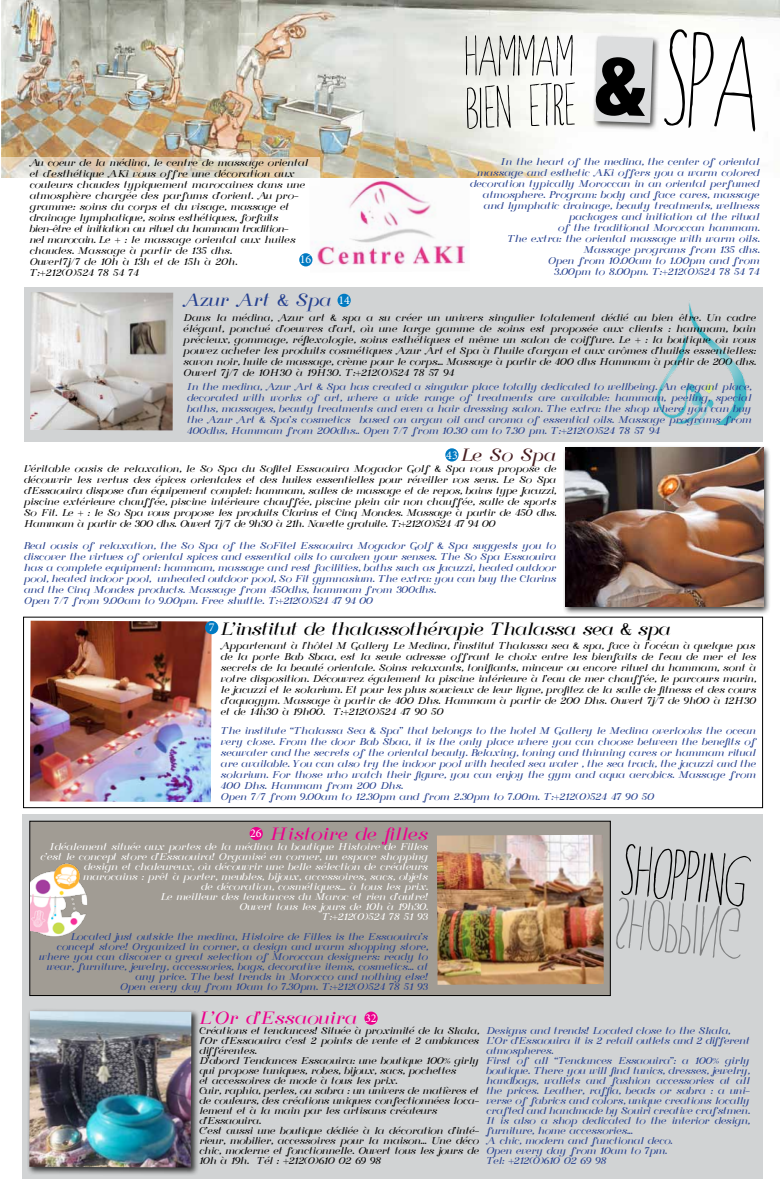
<style>
.page{position:relative;width:780px;height:1191px;background:#fff}
.page>*{position:absolute;margin:0;border:0;box-sizing:border-box;transform-origin:0 0}
.t1{font:85px "Windsor Hand";color:#000}
.t2{font:70px "Windsor Hand";color:#000}
.t3{font:68px "Windsor Hand";color:#000}
.t4{font:18px "Florence";letter-spacing:-.03em;color:#000}
.t5{font:18px "Florence";color:#ec008c}
.t6{font:18px "Florence";color:#25408f}
.t7{font:18px "Florence";color:#471e21}
.t8{font:12px "Minion Pro";color:#fff}
.t9{font:10px/11px "Florence";letter-spacing:-.01em;color:#25408f}
.t10{font:10px/11px "Florence";letter-spacing:-.02em;color:#000;text-align:justify}
.t11{font:10px/11px "Florence";color:#000}
.t12{font:10px/10px "Florence";letter-spacing:-.01em;color:#fff;text-align:right}
</style>
<div class="page">
<img style="left:309px;top:177px;width:161px;height:89px">
<img style="left:1px;top:0;width:779px;height:177px">
<svg style="left:1px;top:157px;width:319px;height:29px"></svg>
<div style="left:22px;top:814px;width:740px;height:364px;background:#d1d3d4"></div>
<div style="left:30px;top:821px;width:580px;height:174px;background:#a19c94"></div>
<div style="left:29px;top:820px;width:581px;height:176px;border:1px solid #000"></div>
<div style="left:592px;top:34px;width:69px;height:97px;background:#000;opacity:.75"></div>
<img style="left:437px;top:835px;width:166px;height:149px">
<div style="left:562px;top:445px;width:209px;height:170px;background:#000;opacity:.75"></div>
<img style="left:565px;top:447px;width:198px;height:160px">
<div style="left:23px;top:616px;width:740px;height:192px;border:1px solid #000"></div>
<img style="left:30px;top:620px;width:182px;height:182px">
<div style="left:24px;top:287px;width:739px;height:155px;background:#d1d3d4"></div>
<img style="left:656px;top:302px;width:91px;height:122px">
<img style="left:30px;top:292px;width:143px;height:138px">
<img style="left:31px;top:863px;width:57px;height:74px">
<div style="left:337px;top:294px;width:14px;height:13px;background:#007ac2;border-radius:50%"></div>
<div style="left:299px;top:253px;width:13px;height:13px;background:#007ac2;border-radius:50%"></div>
<div style="left:205px;top:621px;width:13px;height:13px;background:#007ac2;border-radius:50%"></div>
<div style="left:445px;top:448px;width:13px;height:13px;background:#007ac2;border-radius:50%"></div>
<div style="left:249px;top:827px;width:14px;height:13px;background:#ec008c;border-radius:50%"></div>
<div style="left:27px;top:1008px;width:172px;height:167px;background:#000;opacity:.75"></div>
<img style="left:29px;top:1011px;width:162px;height:156px">
<div style="left:364px;top:1011px;width:13px;height:13px;background:#ec008c;border-radius:50%"></div>
<svg style="left:594px;top:37px;width:59px;height:86px;background:#d8d9da"></svg>
<svg style="left:664px;top:29px;width:96px;height:102px"></svg>
<h3 class="t3" style="left:464px;top:13px;width:111px">HAMMAM</h3>
<h2 class="t2" style="left:464px;top:63px;width:111px;rotate:-2deg">BIEN ETRE</h2>
<p class="t11" style="left:30px;top:158px;width:280px">Au coeur de la médina, le centre de massage oriental et d’esthétique AKi vous offre une décoration aux couleurs chaudes typiquement marocaines dans une atmosphère chargée des parfums d’orient. Au pro&shy;gramme: soins du corps et du visage, massage et drainage lymphatique, soins esthétiques, forfaits bien-être et initiation au rituel du hammam tradition-<br>nel marocain. Le + : le massage oriental aux huiles chaudes. Massage à partir de 135 dhs.<br>Ouvert7j/7 de 10h à 13h et de 15h à 20h.<br>T:+212(0)524 78 54 74</p>
<p class="t9" style="left:470px;top:156px;width:291px;text-align:right">In the heart of the medina, the center of oriental massage and esthetic AKi offers you a warm colored decoration typically Moroccan in an oriental perfumed atmosphere. Program: body and face cares, massage and lymphatic drainage, beauty treatments, wellness packages and initiation at the ritual<br>of the traditional Moroccan hammam.<br>The extra: the oriental massage with warm oils.<br>Massage programs from 135 dhs.<br>Open from 10.00am to 1.00pm and from<br>3.00pm to 8.00pm. T:+212(0)524 78 54 74</p>
<p class="t8" style="left:300px;top:251px;width:13px">16</p>
<h3 class="t6" style="left:184px;top:289px;width:150px">Azur Art &amp; Spa</h3>
<p class="t10" style="left:184px;top:312px;width:574px">Dans la médina, Azur art &amp; spa a su créer un univers singulier totalement dédié au bien être. Un cadre élégant, ponctué d’oeuvres d’art, où une large gamme de soins est proposée aux clients : hammam, bain précieux, gommage, réflexologie, soins esthétiques et même un salon de coiffure. Le + : la boutique où vous pouvez acheter les produits cosmétiques Azur Art et Spa à l’huile d’argan et aux arômes d’huiles essentielles: savon noir, huile de massage, crème pour le corps... Massage à partir de 400 dhs Hammam à partir de 200 dhs.<br>Ouvert 7j/7 de 10H30 à 19H30. T:+212(0)524 78 57 94</p>
<p class="t9" style="left:187px;top:382px;width:566px;text-align:justify">In the medina, Azur Art &amp; Spa has created a singular place totally dedicated to wellbeing. An elegant place, decorated with works of art, where a wide range of treatments are available: hammam, peeling, special baths, massages, beauty treatments and even a hair dressing salon. The extra: the shop where you can buy the Azur Art &amp; Spa’s cosmetics based on argan oil and aroma of essential oils. Massage programs from 400dhs, Hammam from 200dhs.. Open 7/7 from 10.30 am to 7.30 pm. T:+212(0)524 78 57 94</p>
<p class="t8" style="left:338px;top:292px;width:13px">14</p>
<h3 class="t7" style="left:461px;top:445px;width:97px">Le So Spa</h3>
<p class="t10" style="left:24px;top:464px;width:534px">Véritable oasis de relaxation, le So Spa du Sofitel Essaouira Mogador Golf &amp; Spa vous propose de découvrir les vertus des épices orientales et des huiles essentielles pour réveiller vos sens. Le So Spa d’Essaouira dispose d’un équipement complet: hammam, salles de massage et de repos, bains type Jacuzzi, piscine extérieure chauffée, piscine intérieure chauffée, piscine plein air non chauffée, salle de sports So Fit. Le + : le So Spa vous propose les produits Clarins et Cinq Mondes. Massage à partir de 450 dhs.<br>Hammam à partir de 300 dhs. Ouvert 7j/7 de 9h30 à 21h. Navette gratuite. T:+212(0)524 47 94 00</p>
<p class="t9" style="left:24px;top:541px;width:534px">Real oasis of relaxation, the So Spa of the SoFitel Essaouira Mogador Golf &amp; Spa suggests you to discover the virtues of oriental spices and essential oils to awaken your senses. The So Spa Essaouira has a complete equipment: hammam, massage and rest facilities, baths such as Jacuzzi, heated outdoor pool, heated indoor pool, unheated outdoor pool, So Fit gymnasium. The extra: you can buy the Clarins and the Cinq Mondes products. Massage from 450dhs, hammam from 300dhs.<br>Open 7/7 from 9.00am to 9.00pm. Free shuttle. T:+212(0)524 47 94 00</p>
<h3 class="t4" style="left:221px;top:618px;width:451px">L’institut de thalassothérapie Thalassa sea &amp; spa</h3>
<p class="t10" style="left:221px;top:640px;width:537px">Appartenant à l’hôtel M Gallery Le Medina, l’institut Thalassa sea &amp; spa, face à l’océan à quelque pas de la porte Bab Sbaa, est la seule adresse offrant le choix entre les bienfaits de l’eau de mer et les secrets de la beauté orientale. Soins relaxants, tonifiants, minceur ou encore rituel du hammam, sont à votre disposition. Découvrez également la piscine intérieure à l’eau de mer chauffée, le parcours marin, le jacuzzi et le solarium. Et pour les plus soucieux de leur ligne, profitez de la salle de fitness et des cours d’aquagym. Massage à partir de 400 Dhs. Hammam à partir de 200 Dhs. Ouvert 7j/7 de 9h00 à 12H30 et de 14h30 à 19h00. T:+212(0)524 47 90 50</p>
<p class="t9" style="left:221px;top:725px;width:536px">The institute “Thalassa Sea &amp; Spa” that belongs to the hotel M Gallery le Medina overlooks the ocean very close. From the door Bab Sbaa, it is the only place where you can choose between the benefits of seawater and the secrets of the oriental beauty. Relaxing, toning and thinning cares or hammam ritual are available. You can also try the indoor pool with heated sea water , the sea track, the jacuzzi and the solarium. For those who watch their figure, you can enjoy the gym and aqua aerobics. Massage from 400 Dhs. Hammam from 200 Dhs.<br>Open 7/7 from 9.00am to 12.30pm and from 2.30pm to 7.00m. T:+212(0)524 47 90 50</p>
<p class="t8" style="left:446px;top:447px;width:13px">43</p>
<p class="t8" style="left:209px;top:619px;width:7px">7</p>
<h3 class="t5" style="left:270px;top:823px;width:159px">Histoire de filles</h3>
<p class="t12" style="left:40px;top:842px;width:389px">Idéalement située aux portes de la médina la boutique Histoire de Filles c’est le concept store d’Essaouira! Organisé en corner, un espace shopping design et chaleureux, où découvrir une belle sélection de créateurs marocains : prêt à porter, meubles, bijoux, accessoires, sacs, objets<br>de décoration, cosmétiques... à tous les prix.<br>Le meilleur des tendances du Maroc et rien d’autre!<br>Ouvert tous les jours de 10h à 19h30.<br>T:+212(0)524 78 51 93</p>
<p class="t9" style="left:39px;top:932px;width:390px;line-height:10px;text-align:right">Located just outside the medina, Histoire de Filles is the Essaouira’s concept store! Organized in corner, a design and warm shopping store, where you can discover a great selection of Moroccan designers: ready to wear, furniture, jewelry, accessories, bags, decorative items, cosmetics... at any price. The best trends in Morocco and nothing else!<br>Open every day from 10am to 7.30pm. T:+212(0)524 78 51 93</p>
<p class="t8" style="left:250px;top:825px;width:13px">26</p>
<h1 class="t1" style="left:628px;top:815px;width:128px;rotate:6deg">SHOPPING</h1>
<h3 class="t5" style="left:199px;top:1007px;width:159px">L’Or d’Essaouira</h3>
<p class="t10" style="left:199px;top:1025px;width:281px;line-height:10px;text-align:left">Créations et tendances! Située à proximité de la Skala, l’Or d’Essaouira c’est 2 points de vente et 2 ambiances différentes.<br>D’abord Tendances Essaouira: une boutique 100% girly qui propose tuniques, robes, bijoux, sacs, pochettes<br>et accessoires de mode à tous les prix.<br>Cuir, raphia, perles, ou sabra : un univers de matières et de couleurs, des créations uniques confectionnées loca&shy;lement et à la main par les artisans créateurs d’Essaouira.<br>C’est aussi une boutique dédiée à la décoration d’inté&shy;rieur, mobilier, accessoires pour la maison… Une déco chic, moderne et fonctionnelle. Ouvert tous les jours de 10h à 19h. Tél : +212(0)610 02 69 98</p>
<p class="t9" style="left:486px;top:1026px;width:265px;line-height:10px">Designs and trends! Located close to the Skala, L’Or d’Essaouira it is 2 retail outlets and 2 different atmospheres.<br>First of all “Tendances Essaouira”: a 100% girly boutique. There you will find tunics, dresses, jewelry, handbags, wallets and fashion accessories at all the prices. Leather, raffia, beads or sabra : a uni&shy;verse of fabrics and colors, unique creations locally crafted and handmade by Souiri creative crafstmen.<br>It is also a shop dedicated to the interior design, furniture, home accessories...<br>A chic, modern and functional deco.<br>Open every day from 10am to 7pm.<br>Tel: +212(0)610 02 69 98</p>
<p class="t8" style="left:365px;top:1010px;width:13px">32</p>
</div>
